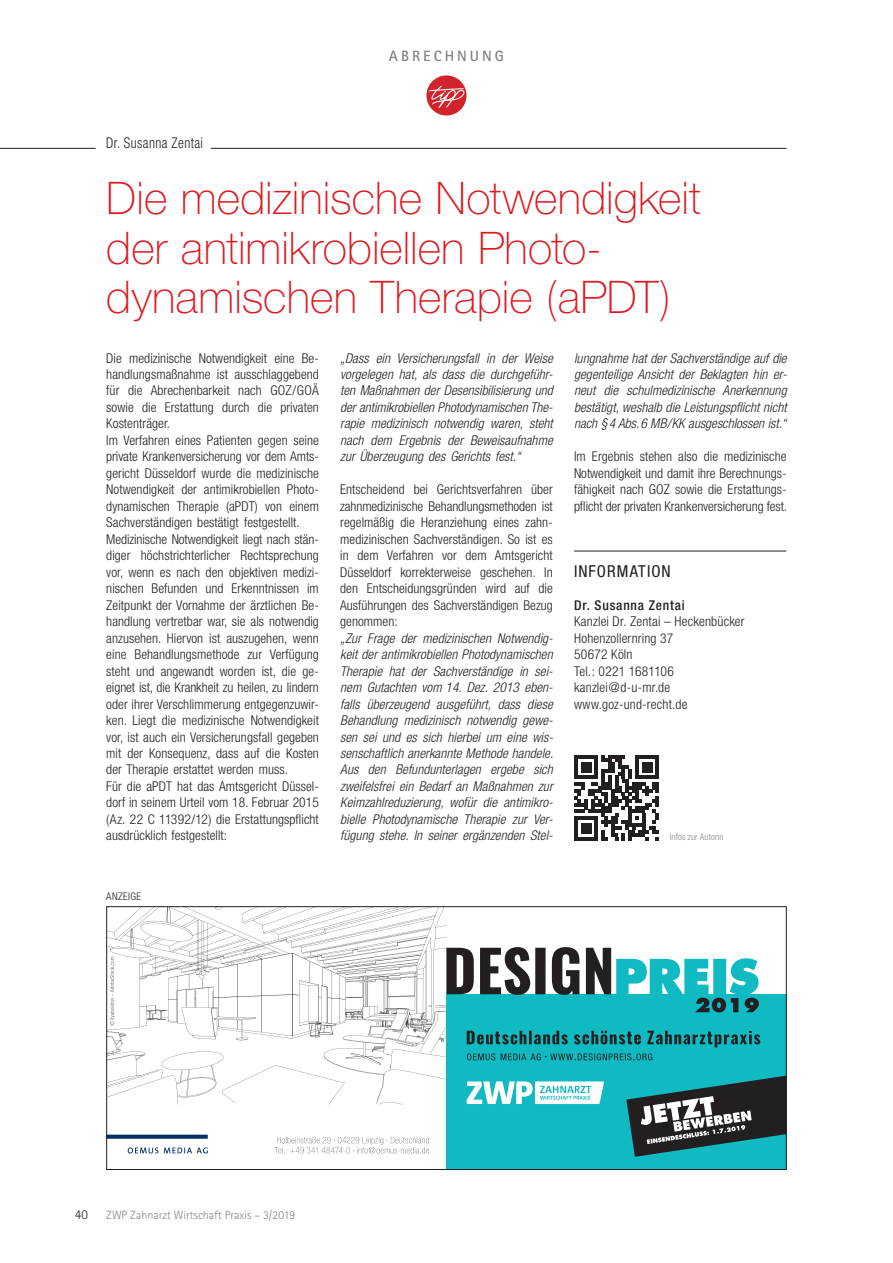
<style>
.page{position:relative;width:893px;height:1263px;background:#fff}
.page>*{position:absolute;margin:0;border:0;box-sizing:border-box;transform-origin:0 0}
.Headline{font:100 45px/49.5px "Helvetica Neue";color:#de1920}
.ContactDetails_Headl{font:condensed 16.5px "Helvetica Neue";letter-spacing:.06em;color:#231f20}
.Header_Category{font:700 15px "Rotis Sans Serif";letter-spacing:.2em;color:#808285}
.Author{font:300 condensed 14.85px "Helvetica Neue";letter-spacing:.03em;color:#231f20;scale:.91 1}
.Content_Tipp{font:300 condensed 13.5px/16.5px "Helvetica Neue";letter-spacing:.005em;color:#231f20;text-align:justify}
.Content_Tipp-2{font:italic 300 condensed 13.5px/16.5px "Helvetica Neue";letter-spacing:.005em;color:#231f20;text-align:justify}
.ContactDetails{font:300 condensed 13.5px "Helvetica Neue";letter-spacing:.015em;color:#231f20}
.ContactDetails_Name{font:500 condensed 13.5px "Helvetica Neue";letter-spacing:.06em;color:#231f20}
.Pagenumber{font:300 13.5px "Rotis Sans Serif";color:#231f20}
.t1{font:300 12px "Rotis Sans Serif";color:#808285}
.Ad{font:300 condensed 10.5px "Helvetica Neue";letter-spacing:.035em;color:#231f20}
.QR-Code{font:300 condensed 9px "Helvetica Neue";letter-spacing:.02em;color:#808285}
</style>
<div class="page">
<div style="left:426px;top:75px;width:40px;height:40px;background:#d1232a;border-radius:50%"></div>
<svg style="left:428px;top:85px;width:37px;height:23px"></svg>
<svg style="left:108px;top:908px;width:338px;height:196px"></svg>
<svg style="left:108px;top:1051px;width:237px;height:53px"></svg>
<svg style="left:379px;top:1102px;width:24px;height:2px"></svg>
<svg style="left:108px;top:1135px;width:100px;height:4px"></svg>
<svg style="left:128px;top:1147px;width:80px;height:6px"></svg>
<hr style="left:574px;top:551px;width:212px;height:1px;background:#231f20">
<hr style="left:211px;top:148px;width:576px;height:1px;background:#231f20">
<hr style="left:0;top:148px;width:96px;height:1px;background:#231f20">
<svg style="left:574px;top:755px;width:85px;height:85px"></svg>
<div style="left:446px;top:994px;width:340px;height:176px;background:#0fbac2"></div>
<svg style="left:467px;top:1031px;width:293px;height:16px"></svg>
<svg style="left:467px;top:1053px;width:185px;height:7px"></svg>
<svg style="left:467px;top:1081px;width:137px;height:23px"></svg>
<svg style="left:446px;top:947px;width:313px;height:65px"></svg>
<svg style="left:275px;top:1137px;width:154px;height:16px"></svg>
<svg style="left:110px;top:957px;width:5px;height:68px"></svg>
<svg style="left:626px;top:1075px;width:159px;height:82px"></svg>
<div style="left:106px;top:906px;width:681px;height:264px;border:1px solid #231f20"></div>
<p class="Author" style="left:106px;top:135px;width:108px">Dr. Susanna Zentai</p>
<p class="Header_Category" style="left:389px;top:47px;width:117px">ABRECHNUNG</p>
<p class="Headline" style="left:106px;top:173px;width:596px">Die medizinische Notwendigkeit der antimikrobiellen Photo&shy;dynamischen Therapie (aPDT)</p>
<p class="Content_Tipp" style="left:106px;top:349px;width:214px">Die medizinische Notwendigkeit eine Be&shy;handlungsmaßnahme ist ausschlaggebend für die Abrechenbarkeit nach GOZ/GOÄ sowie die Erstattung durch die privaten Kostenträger.</p>
<p class="Content_Tipp" style="left:106px;top:432px;width:214px">Im Verfahren eines Patienten gegen seine private Krankenversicherung vor dem Amts&shy;gericht Düsseldorf wurde die medizinische Notwendigkeit der antimikrobiellen Photo&shy;dynamischen Therapie (aPDT) von einem Sachverständigen bestätigt festgestellt.</p>
<p class="Content_Tipp" style="left:106px;top:531px;width:214px">Medizinische Notwendigkeit liegt nach stän&shy;diger höchstrichterlicher Rechtsprechung vor, wenn es nach den objektiven medizi&shy;nischen Befunden und Erkenntnissen im Zeitpunkt der Vornahme der ärztlichen Be&shy;handlung vertretbar war, sie als notwendig anzusehen. Hiervon ist auszugehen, wenn eine Behandlungsmethode zur Verfügung steht und angewandt worden ist, die ge&shy;eignet ist, die Krankheit zu heilen, zu lindern oder ihrer Verschlimmerung entgegenzuwir&shy;ken. Liegt die medizinische Notwendigkeit vor, ist auch ein Versicherungsfall gegeben mit der Konsequenz, dass auf die Kosten der Therapie erstattet werden muss.</p>
<p class="Content_Tipp" style="left:106px;top:778px;width:214px">Für die aPDT hat das Amtsgericht Düssel&shy;dorf in seinem Urteil vom 18. Februar 2015 (Az. 22 C 11392/12) die Erstattungspflicht ausdrücklich festgestellt:</p>
<p class="Ad" style="left:106px;top:890px;width:36px">ANZEIGE</p>
<p class="Content_Tipp-2" style="left:340px;top:349px;width:214px">„Dass ein Versicherungsfall in der Weise vorgelegen hat, als dass die durchgeführ&shy;ten Maßnahmen der Desensibilisierung und der antimikrobiellen Photodynamischen The&shy;rapie medizinisch notwendig waren, steht nach dem Ergebnis der Beweisaufnahme zur Überzeugung des Gerichts fest.“</p>
<p class="Content_Tipp" style="left:340px;top:481px;width:214px">Entscheidend bei Gerichtsverfahren über zahnmedizinische Behandlungsmethoden ist regelmäßig die Heranziehung eines zahn&shy;medizinischen Sachverständigen. So ist es in dem Verfahren vor dem Amtsgericht Düsseldorf korrekterweise geschehen. In den Entscheidungsgründen wird auf die Ausführungen des Sachverständigen Bezug genommen:</p>
<p class="Content_Tipp-2" style="left:340px;top:629px;width:215px;text-align:left">„Zur Frage der medizinischen Notwendig&shy;keit der antimikrobiellen Photodynamischen Therapie hat der Sachverständige in sei&shy;nem Gutachten vom 14. Dez. 2013 eben&shy;falls überzeugend ausgeführt, dass diese Behandlung medizinisch notwendig gewe&shy;sen sei und es sich hierbei um eine wis&shy;senschaftlich anerkannte Methode handele.<br>Aus den Befundunterlagen ergebe sich zweifelsfrei ein Bedarf an Maßnahmen zur Keimzahlreduzierung, wofür die antimikro&shy;bielle Photodynamische Therapie zur Ver&shy;fügung stehe. In seiner ergänzenden Stel-</p>
<p class="Content_Tipp-2" style="left:574px;top:349px;width:214px">lungnahme hat der Sachverständige auf die gegenteilige Ansicht der Beklagten hin er&shy;neut die schulmedizinische Anerkennung bestätigt, weshalb die Leistungspflicht nicht nach §4 Abs.6 MB/KK ausgeschlossen ist.“</p>
<p class="Content_Tipp" style="left:574px;top:448px;width:215px">Im Ergebnis stehen also die medizinische Notwendigkeit und damit ihre Berechnungs&shy;fähigkeit nach GOZ sowie die Erstattungs&shy;pflicht der privaten Krankenversicherung fest.</p>
<p class="ContactDetails_Headl" style="left:574px;top:561px;width:98px">INFORMATION</p>
<p class="ContactDetails_Name" style="left:574px;top:597px;width:112px">Dr. Susanna Zentai</p>
<p class="ContactDetails" style="left:574px;top:614px;width:172px">Kanzlei Dr. Zentai – Heckenbücker</p>
<p class="ContactDetails" style="left:574px;top:630px;width:101px">Hohenzollernring 37</p>
<p class="ContactDetails" style="left:574px;top:647px;width:60px">50672 Köln</p>
<p class="ContactDetails" style="left:574px;top:663px;width:101px">Tel.: 0221 1681106</p>
<p class="ContactDetails" style="left:574px;top:679px;width:98px">kanzlei@d-u-mr.de</p>
<p class="ContactDetails" style="left:574px;top:696px;width:115px">www.goz-und-recht.de</p>
<p class="QR-Code" style="left:670px;top:832px;width:55px">Infos zur Autorin</p>
<p class="Pagenumber" style="left:75px;top:1207px;width:14px">40</p>
<p class="t1" style="left:106px;top:1208px;width:191px">ZWP Zahnarzt Wirtschaft Praxis – 3/2019</p>
</div>
